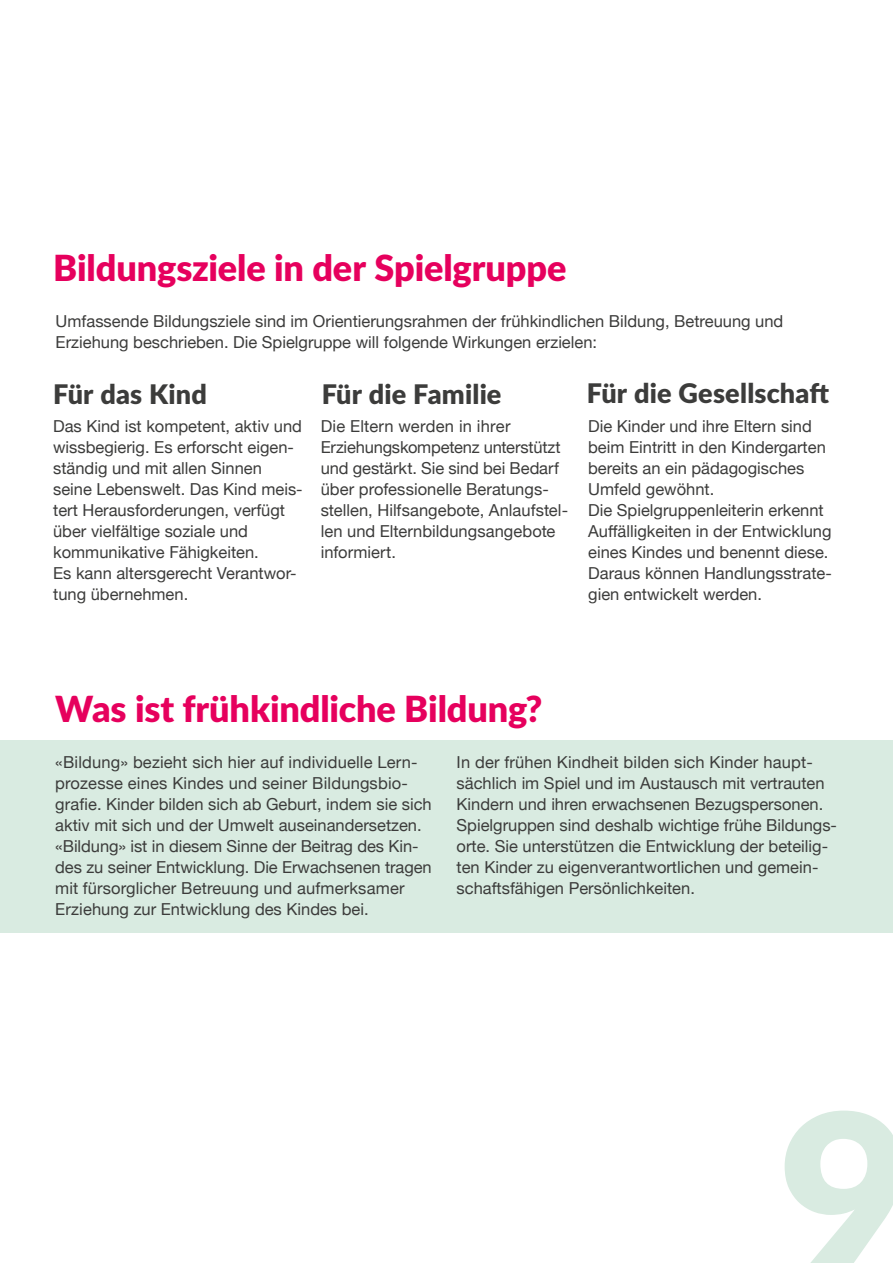
<style>
.page{position:relative;width:893px;height:1263px;background:#fff}
.page>*{position:absolute;margin:0;border:0;box-sizing:border-box;transform-origin:0 0}
.t1{font:900 230.4px "Lato";color:#d9ebe1}
.t2{font:900 36px "Lato";letter-spacing:-.005em;color:#e6005d}
.t3{font:900 27px "Lato";letter-spacing:.005em;color:#3c3c3b}
.t4{font:16.5px/21px "Helvetica Neue";color:#3c3c3b}
</style>
<div class="page">
<div style="left:0;top:740px;width:893px;height:192px;background:#d9ebe1"></div>
<h2 class="t2" style="left:53px;top:241px;width:515px">Bildungsziele in der Spielgruppe</h2>
<p class="t4" style="left:56px;top:312px;width:729px">Umfassende Bildungsziele sind im Orientierungsrahmen der frühkindlichen Bildung, Betreuung und<br>Erziehung beschrieben. Die Spielgruppe will folgende Wirkungen erzielen:</p>
<h3 class="t3" style="left:53px;top:374px;width:155px">Für das Kind</h3>
<h3 class="t3" style="left:322px;top:374px;width:181px">Für die Familie</h3>
<h3 class="t3" style="left:587px;top:373px;width:244px">Für die Gesellschaft</h3>
<p class="t4" style="left:53px;top:417px;width:251px">Das Kind ist kompetent, aktiv und wissbegierig. Es erforscht eigen&shy;ständig und mit allen Sinnen seine Lebenswelt. Das Kind meis&shy;tert Herausforderungen, verfügt über vielfältige soziale und kommunikative Fähigkeiten.<br>Es kann altersgerecht Verantwor&shy;tung übernehmen.</p>
<p class="t4" style="left:321px;top:417px;width:249px">Die Eltern werden in ihrer<br>Erziehungskompetenz unterstützt und gestärkt. Sie sind bei Bedarf über professionelle Beratungs&shy;stellen, Hilfsangebote, Anlaufstel&shy;len und Elternbildungsangebote informiert.</p>
<p class="t4" style="left:588px;top:417px;width:245px">Die Kinder und ihre Eltern sind beim Eintritt in den Kindergarten bereits an ein pädagogisches<br>Umfeld gewöhnt.<br>Die Spielgruppenleiterin erkennt<br>Auffälligkeiten in der Entwicklung eines Kindes und benennt diese.<br>Daraus können Handlungsstrate&shy;gien entwickelt werden.</p>
<h2 class="t2" style="left:55px;top:682px;width:489px">Was ist frühkindliche Bildung?</h2>
<p class="t4" style="left:55px;top:753px;width:378px">«Bildung» bezieht sich hier auf individuelle Lern&shy;prozesse eines Kindes und seiner Bildungsbio&shy;grafie. Kinder bilden sich ab Geburt, indem sie sich aktiv mit sich und der Umwelt auseinandersetzen. «Bildung» ist in diesem Sinne der Beitrag des Kin&shy;des zu seiner Entwicklung. Die Erwachsenen tragen mit fürsorglicher Betreuung und aufmerksamer Erziehung zur Entwicklung des Kindes bei.</p>
<p class="t4" style="left:457px;top:753px;width:382px">In der frühen Kindheit bilden sich Kinder haupt&shy;sächlich im Spiel und im Austausch mit vertrauten Kindern und ihren erwachsenen Bezugspersonen.<br>Spielgruppen sind deshalb wichtige frühe Bildungs&shy;orte. Sie unterstützen die Entwicklung der beteilig&shy;ten Kinder zu eigenverantwortlichen und gemein&shy;schaftsfähigen Persönlichkeiten.</p>
<h1 class="t1" style="left:777px;top:1023px;width:135px">9</h1>
</div>
